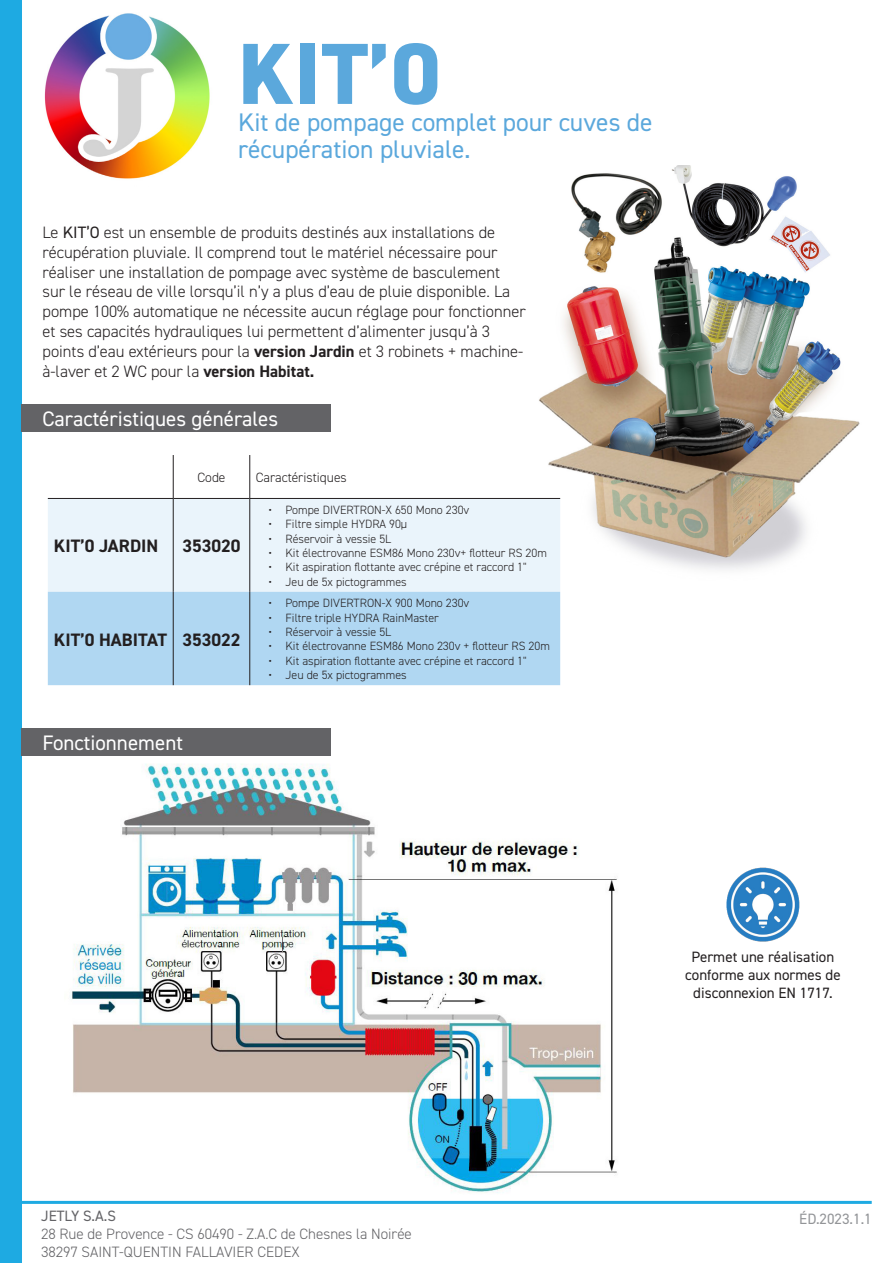
<style>
.page{position:relative;width:893px;height:1263px;background:#fff}
.page>*{position:absolute;margin:0;border:0;box-sizing:border-box;transform-origin:0 0}
.t1{font:800 87px "DIN2014";color:#5ba8dc}
.t2{font:25.5px/27px "DIN2014";color:#5ba8dc}
.t3{font:21px "DIN2014";color:#fff}
.t4{font:700 18px "DIN2014";color:#231f20}
.t5{font:300 16.5px/19.8px "DIN2014";color:#231f20}
.t6{font:300 15px/18px "DIN2014";color:#636366}
.t7{font:15px/18px "DIN2014";color:#231f20;text-align:center}
.t8{font:15px "DIN2014";color:#939598}
.t9{font:15px "DIN2014";color:#636366}
.t10{font:300 13.5px "DIN2014";color:#231f20}
.t11{font:300 12px "DIN2014";color:#231f20}
.s1{font-weight:400}
.s2{font-weight:700}
</style>
<div class="page">
<img style="left:44px;top:13px;width:166px;height:166px">
<div style="left:0;top:0;width:22px;height:1263px;background:#1eaae2"></div>
<div style="left:21px;top:404px;width:309px;height:28px;background:#636366"></div>
<div style="left:21px;top:728px;width:309px;height:28px;background:#636366"></div>
<hr style="left:21px;top:1201px;width:851px;height:3px;background:#1eaae2">
<img style="left:71px;top:764px;width:546px;height:429px">
<img style="left:539px;top:166px;width:321px;height:441px">
<img style="left:726px;top:867px;width:74px;height:74px">
<div style="left:48px;top:499px;width:512px;height:93px;background:#eaf4fb"></div>
<div style="left:48px;top:592px;width:512px;height:93px;background:#b0d7f2"></div>
<hr style="left:173px;top:455px;width:1px;height:43px;background:#231f20">
<hr style="left:249px;top:455px;width:1px;height:43px;background:#231f20">
<hr style="left:173px;top:499px;width:1px;height:93px;background:#231f20">
<hr style="left:249px;top:499px;width:1px;height:93px;background:#231f20">
<hr style="left:173px;top:592px;width:1px;height:93px;background:#231f20">
<hr style="left:249px;top:592px;width:1px;height:93px;background:#231f20">
<hr style="left:48px;top:498px;width:125px;height:1px;background:#231f20">
<hr style="left:173px;top:498px;width:77px;height:1px;background:#231f20">
<hr style="left:250px;top:498px;width:310px;height:1px;background:#231f20">
<h1 class="t1" style="left:238px;top:16px;width:204px">KIT’0</h1>
<h2 class="t2" style="left:238px;top:108px;width:416px">Kit de pompage complet pour cuves de récupération pluviale.</h2>
<p class="t5" style="left:43px;top:222px;width:485px">Le <span class="s1">KIT’O</span> est un ensemble de produits destinés aux installations de récupération pluviale. Il comprend tout le matériel nécessaire pour réaliser une installation de pompage avec système de basculement sur le réseau de ville lorsqu’il n’y a plus d’eau de pluie disponible. La pompe 100% automatique ne nécessite aucun réglage pour fonctionner et ses capacités hydrauliques lui permettent d’alimenter jusqu’à 3 points d’eau extérieurs pour la <span class="s2">version Jardin</span> et 3 robinets + machine&shy;à-laver et 2 WC pour la <span class="s2">version Habitat.</span></p>
<p class="t3" style="left:43px;top:406px;width:237px">Caractéristiques générales</p>
<p class="t10" style="left:197px;top:469px;width:30px">Code</p>
<p class="t10" style="left:256px;top:469px;width:93px">Caractéristiques</p>
<p class="t4" style="left:54px;top:534px;width:106px">KIT’0 JARDIN</p>
<p class="t4" style="left:182px;top:534px;width:60px">353020</p>
<p class="t4" style="left:54px;top:627px;width:188px">KIT’0 HABITAT 353022</p>
<p class="t3" style="left:43px;top:730px;width:142px">Fonctionnement</p>
<p class="t11" style="left:269px;top:502px;width:202px">• Pompe DIVERTRON-X 650 Mono 230v</p>
<p class="t11" style="left:269px;top:517px;width:140px">• Filtre simple HYDRA 90µ</p>
<p class="t11" style="left:269px;top:531px;width:124px">• Réservoir à vessie 5L</p>
<p class="t11" style="left:269px;top:546px;width:280px">• Kit électrovanne ESM86 Mono 230v+ flotteur RS 20m</p>
<p class="t11" style="left:269px;top:560px;width:260px">• Kit aspiration flottante avec crépine et raccord 1"</p>
<p class="t11" style="left:269px;top:574px;width:140px">• Jeu de 5x pictogrammes</p>
<p class="t11" style="left:269px;top:596px;width:202px">• Pompe DIVERTRON-X 900 Mono 230v</p>
<p class="t11" style="left:269px;top:610px;width:172px">• Filtre triple HYDRA RainMaster</p>
<p class="t11" style="left:269px;top:624px;width:124px">• Réservoir à vessie 5L</p>
<p class="t11" style="left:269px;top:639px;width:283px">• Kit électrovanne ESM86 Mono 230v + flotteur RS 20m</p>
<p class="t11" style="left:269px;top:653px;width:260px">• Kit aspiration flottante avec crépine et raccord 1"</p>
<p class="t11" style="left:269px;top:668px;width:140px">• Jeu de 5x pictogrammes</p>
<p class="t7" style="left:685px;top:948px;width:157px">Permet une réalisation conforme aux normes de disconnexion EN 1717.</p>
<p class="t9" style="left:41px;top:1206px;width:76px">JETLY S.A.S</p>
<p class="t6" style="left:41px;top:1225px;width:372px">28 Rue de Provence - CS 60490 - Z.A.C de Chesnes la Noirée<br>38297 SAINT-QUENTIN FALLAVIER CEDEX</p>
<p class="t8" style="left:799px;top:1210px;width:74px">ÉD.2023.1.1</p>
</div>
